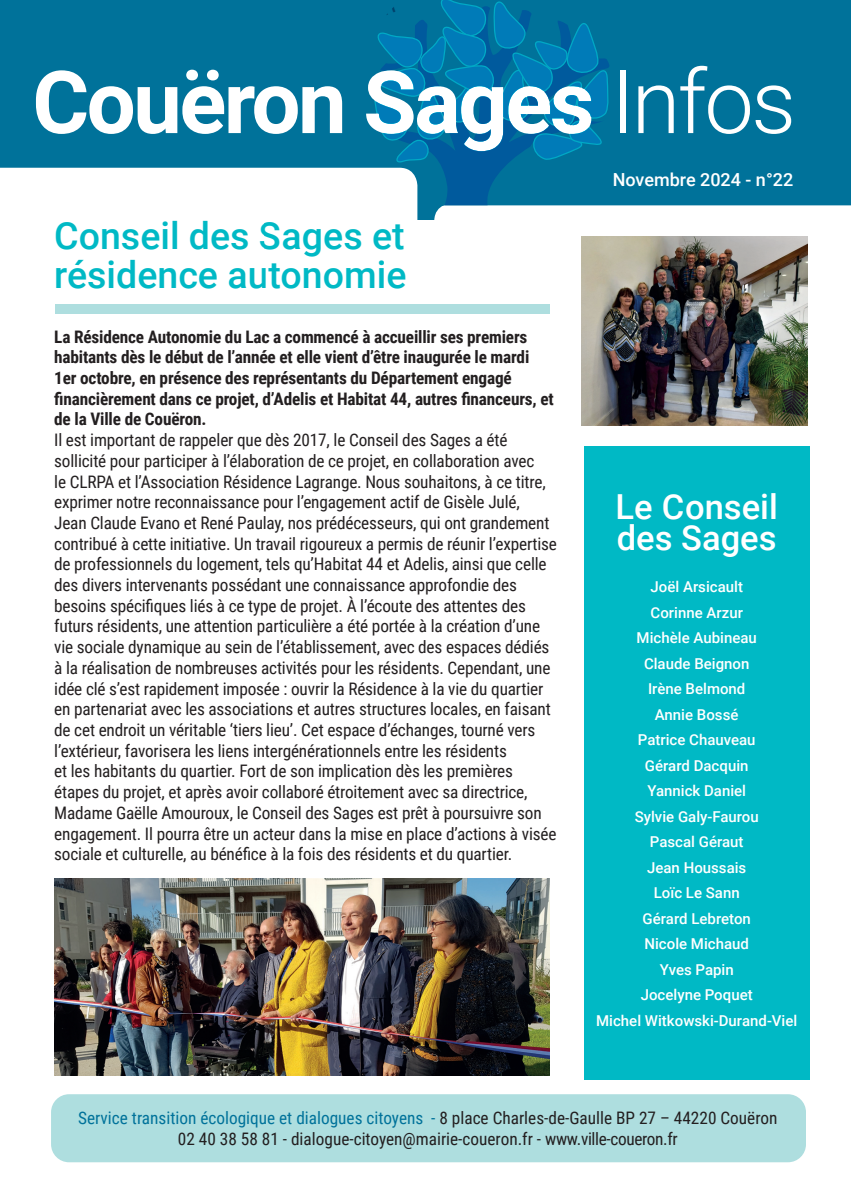
<style>
.page{position:relative;width:851px;height:1191px;background:#fff}
.page>*{position:absolute;margin:0;border:0;box-sizing:border-box;transform-origin:0 0}
.t1{font:700 87px "Roboto";letter-spacing:-.03em;color:#fff}
.t2{font:500 37.5px/39px "Roboto";color:#00b9c5}
.t3{font:500 34.5px/31.5px "Roboto";color:#fff}
.t4{font:500 18px "Roboto";color:#fff}
.t5{font:17.25px/20.7px "Roboto Condensed";letter-spacing:-.01em;color:#231f20}
.t6{font:700 17.25px/20.7px "Roboto Condensed";letter-spacing:-.01em;color:#231f20}
.t7{font:500 15px/25.5px "Roboto";color:#fff;text-align:center}
.s1{font-weight:300;font-size:88.5px}
.s2{color:#00729a}
</style>
<div class="page">
<svg style="left:0;top:0;width:850px;height:220px"></svg>
<div style="left:10px;top:13px;width:808px;height:147px;background:#00729a"></div>
<div style="left:436px;top:173px;width:357px;height:19px;background:#00729a"></div>
<div style="left:584px;top:446px;width:225px;height:634px;background:#00b9c5"></div>
<div style="left:51px;top:1094px;width:754px;height:68px;background:#aededf;border-radius:18px"></div>
<img style="left:581px;top:236px;width:226px;height:189px">
<div style="left:55px;top:304px;width:495px;height:9px;background:#aededf"></div>
<svg style="left:355px;top:5px;width:256px;height:200px"></svg>
<img style="left:54px;top:878px;width:495px;height:197px">
<svg style="left:275px;top:213px;width:40px;height:7px"></svg>
<svg style="left:372px;top:0;width:237px;height:205px"></svg>
<h1 class="t1" style="left:32px;top:41px;width:765px">Couëron Sages <span class="s1">Infos</span></h1>
<p class="t4" style="left:612px;top:167px;width:182px">Novembre 2024 - n°22</p>
<h2 class="t2" style="left:54px;top:214px;width:354px">Conseil des Sages et résidence autonomie</h2>
<p class="t6" style="left:54px;top:325px;width:501px">La Résidence Autonomie du Lac a commencé à accueillir ses premiers habitants dès le début de l’année et elle vient d’être inaugurée le mardi 1er octobre, en présence des représentants du Département engagé financièrement dans ce projet, d’Adelis et Habitat 44, autres financeurs, et de la Ville de Couëron.</p>
<p class="t5" style="left:54px;top:429px;width:504px">Il est important de rappeler que dès 2017, le Conseil des Sages a été sollicité pour participer à l’élaboration de ce projet, en collaboration avec<br>le CLRPA et l’Association Résidence Lagrange. Nous souhaitons, à ce titre, exprimer notre reconnaissance pour l’engagement actif de Gisèle Julé,<br>Jean Claude Evano et René Paulay, nos prédécesseurs, qui ont grandement contribué à cette initiative. Un travail rigoureux a permis de réunir l’expertise de professionnels du logement, tels qu’Habitat 44 et Adelis, ainsi que celle des divers intervenants possédant une connaissance approfondie des besoins spécifiques liés à ce type de projet. À l’écoute des attentes des futurs résidents, une attention particulière a été portée à la création d’une vie sociale dynamique au sein de l’établissement, avec des espaces dédiés à la réalisation de nombreuses activités pour les résidents. Cependant, une idée clé s’est rapidement imposée : ouvrir la Résidence à la vie du quartier en partenariat avec les associations et autres structures locales, en faisant de cet endroit un véritable ‘tiers lieu’. Cet espace d’échanges, tourné vers l’extérieur, favorisera les liens intergénérationnels entre les résidents<br>et les habitants du quartier. Fort de son implication dès les premières étapes du projet, et après avoir collaboré étroitement avec sa directrice, Madame Gaëlle Amouroux, le Conseil des Sages est prêt à poursuivre son engagement. Il pourra être un acteur dans la mise en place d’actions à visée sociale et culturelle, au bénéfice à la fois des résidents et du quartier.</p>
<h3 class="t3" style="left:615px;top:490px;width:164px">Le Conseil des Sages</h3>
<p class="t7" style="left:596px;top:573px;width:203px">Joël Arsicault<br>Corinne Arzur<br>Michèle Aubineau<br>Claude Beignon<br>Irène Belmond<br>Annie Bossé<br>Patrice Chauveau<br>Gérard Dacquin<br>Yannick Daniel<br>Sylvie Galy-Faurou<br>Pascal Géraut<br>Jean Houssais<br>Loïc Le Sann<br>Gérard Lebreton<br>Nicole Michaud<br>Yves Papin<br>Jocelyne Poquet<br>Michel Witkowski-Durand-Viel</p>
<p class="t5" style="left:78px;top:1107px;width:700px;text-align:center"><span class="s2">Service transition écologique et dialogues citoyens -</span> 8 place Charles-de-Gaulle BP 27 – 44220 Couëron<br>02 40 38 58 81 - dialogue-citoyen@mairie-coueron.fr - www.ville-coueron.fr</p>
</div>
